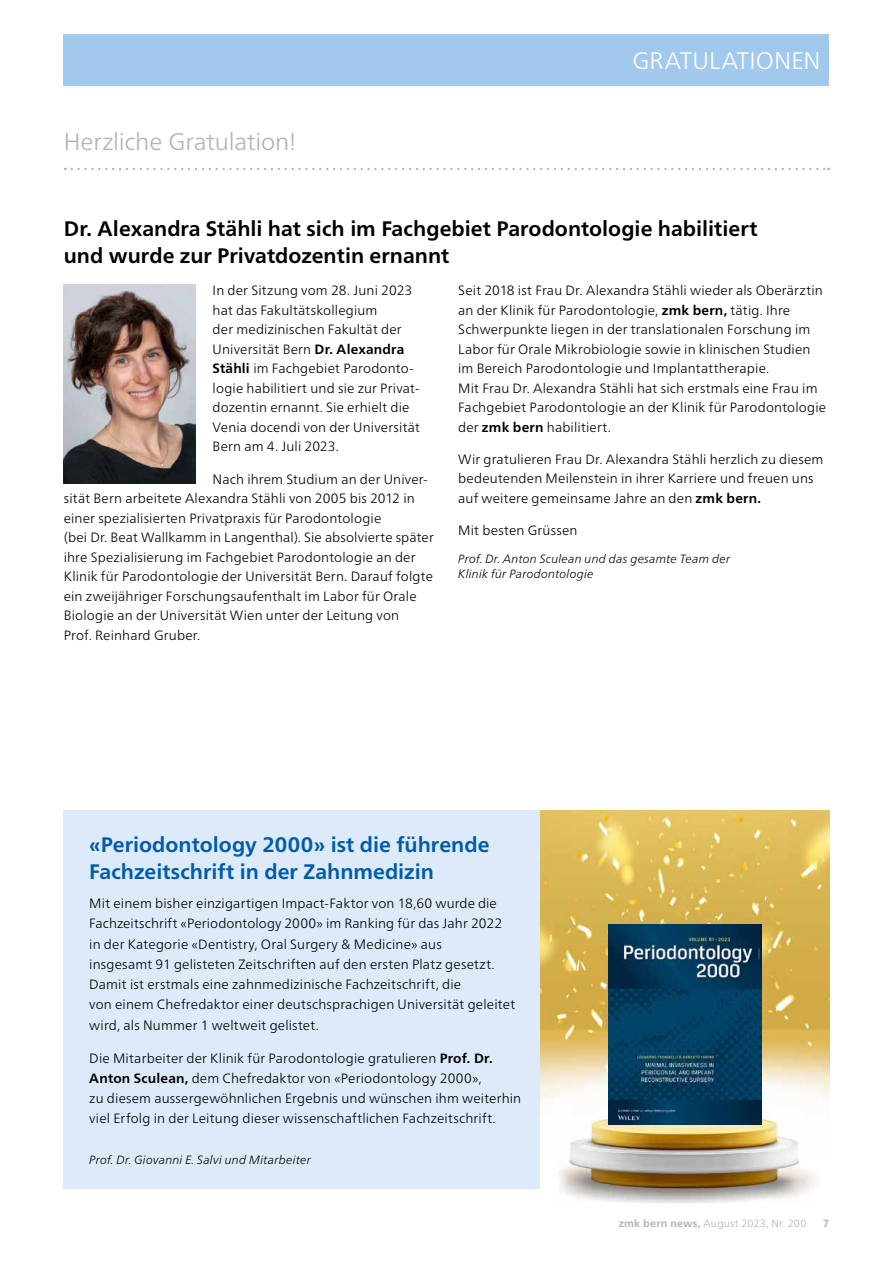
<style>
.page{position:relative;width:893px;height:1263px;background:#fff}
.page>*{position:absolute;margin:0;border:0;box-sizing:border-box;transform-origin:0 0}
.t1{font:300 24px "Frutiger Neue LT Pro";letter-spacing:-.01em;color:#b1b2b3}
.t2{font:300 24px "Frutiger Neue LT Pro";color:#fff}
.t3{font:700 21px/27px "Frutiger Neue LT Pro";color:#000}
.t4{font:700 21px/27px "Frutiger Neue LT Pro";color:#005ba9}
.t5{font:300 13.5px/19.5px "Frutiger Neue LT Pro";letter-spacing:.01em;color:#000}
.t6{font:italic 300 12px/15px "Frutiger Neue LT Pro";letter-spacing:.015em;color:#000}
.t7{font:300 10.5px "Frutiger Neue LT Pro";letter-spacing:.02em;color:#b1b2b3}
.t8{font:700 10.5px "Frutiger Neue LT Pro";color:#b1b2b3}
.s1{font-weight:700}
</style>
<div class="page">
<div style="left:64px;top:34px;width:765px;height:51px;background:#a0c9ed"></div>
<svg style="left:72px;top:168px;width:757px;height:2px"></svg>
<div style="left:64px;top:811px;width:765px;height:378px;background:#dceaf9"></div>
<img style="left:540px;top:811px;width:289px;height:350px">
<img style="left:558px;top:1160px;width:251px;height:43px">
<img style="left:548px;top:1167px;width:10px;height:22px">
<img style="left:809px;top:1167px;width:15px;height:22px">
<img style="left:609px;top:924px;width:152px;height:200px">
<img style="left:64px;top:285px;width:132px;height:198px">
<h1 class="t1" style="left:64px;top:127px;width:234px">Herzliche Gratulation!</h1>
<h1 class="t2" style="left:632px;top:46px;width:190px">GRATULATIONEN</h1>
<h2 class="t3" style="left:64px;top:215px;width:695px">Dr. Alexandra Stähli hat sich im Fachgebiet Parodontologie habilitiert und wurde zur Privatdozentin ernannt</h2>
<p class="t5" style="left:213px;top:281px;width:209px">In der Sitzung vom 28. Juni 2023 hat das Fakultätskollegium<br>der medizinischen Fakultät der<br>Universität Bern <span class="s1">Dr. Alexandra<br>Stähli</span> im Fachgebiet Parodonto&shy;logie habilitiert und sie zur Privat&shy;dozentin ernannt. Sie erhielt die<br>Venia docendi von der Universität<br>Bern am 4. Juli 2023.</p>
<p class="t5" style="left:64px;top:469px;width:372px;text-indent:149px">Nach ihrem Studium an der Univer&shy;sität Bern arbeitete Alexandra Stähli von 2005 bis 2012 in einer spezialisierten Privatpraxis für Parodontologie<br>(bei Dr. Beat Wallkamm in Langenthal). Sie absolvierte später ihre Spezialisierung im Fachgebiet Parodontologie an der Klinik für Parodontologie der Universität Bern. Darauf folgte ein zweijähriger Forschungsaufenthalt im Labor für Orale Biologie an der Universität Wien unter der Leitung von<br>Prof. Reinhard Gruber.</p>
<p class="t5" style="left:458px;top:281px;width:369px">Seit 2018 ist Frau Dr. Alexandra Stähli wieder als Oberärztin an der Klinik für Parodontologie, <span class="s1">zmk bern,</span> tätig. Ihre Schwerpunkte liegen in der translationalen Forschung im Labor für Orale Mikrobiologie sowie in klinischen Studien im Bereich Parodontologie und Implantattherapie.<br>Mit Frau Dr. Alexandra Stähli hat sich erstmals eine Frau im Fachgebiet Parodontologie an der Klinik für Parodontologie der <span class="s1">zmk bern</span> habilitiert.</p>
<p class="t5" style="left:458px;top:449px;width:367px">Wir gratulieren Frau Dr. Alexandra Stähli herzlich zu diesem bedeutenden Meilenstein in ihrer Karriere und freuen uns auf weitere gemeinsame Jahre an den <span class="s1">zmk bern.</span></p>
<p class="t5" style="left:458px;top:521px;width:121px">Mit besten Grüssen</p>
<p class="t6" style="left:458px;top:551px;width:274px">Prof. Dr. Anton Sculean und das gesamte Team der<br>Klinik für Parodontologie</p>
<h2 class="t4" style="left:89px;top:831px;width:402px">«Periodontology 2000» ist die führende<br>Fachzeitschrift in der Zahnmedizin</h2>
<p class="t5" style="left:89px;top:893px;width:427px;line-height:20.2px">Mit einem bisher einzigartigen Impact-Faktor von 18,60 wurde die Fachzeitschrift «Periodontology 2000» im Ranking für das Jahr 2022 in der Kategorie «Dentistry, Oral Surgery &amp; Medicine» aus<br>insgesamt 91 gelisteten Zeitschriften auf den ersten Platz gesetzt.<br>Damit ist erstmals eine zahnmedizinische Fachzeitschrift, die<br>von einem Chefredaktor einer deutschsprachigen Universität geleitet wird, als Nummer 1 weltweit gelistet.</p>
<p class="t5" style="left:89px;top:1047px;width:433px;line-height:20.2px">Die Mitarbeiter der Klinik für Parodontologie gratulieren <span class="s1">Prof. Dr.<br>Anton Sculean,</span> dem Chefredaktor von «Periodontology 2000»,<br>zu diesem aussergewöhnlichen Ergebnis und wünschen ihm weiterhin viel Erfolg in der Leitung dieser wissenschaftlichen Fachzeitschrift.</p>
<p class="t6" style="left:89px;top:1152px;width:223px">Prof. Dr. Giovanni E. Salvi und Mitarbeiter</p>
<p class="t7" style="left:619px;top:1217px;width:189px"><span class="s1">zmk bern news,</span> August 2023, Nr. 200</p>
<p class="t8" style="left:823px;top:1217px;width:8px">7</p>
</div>
